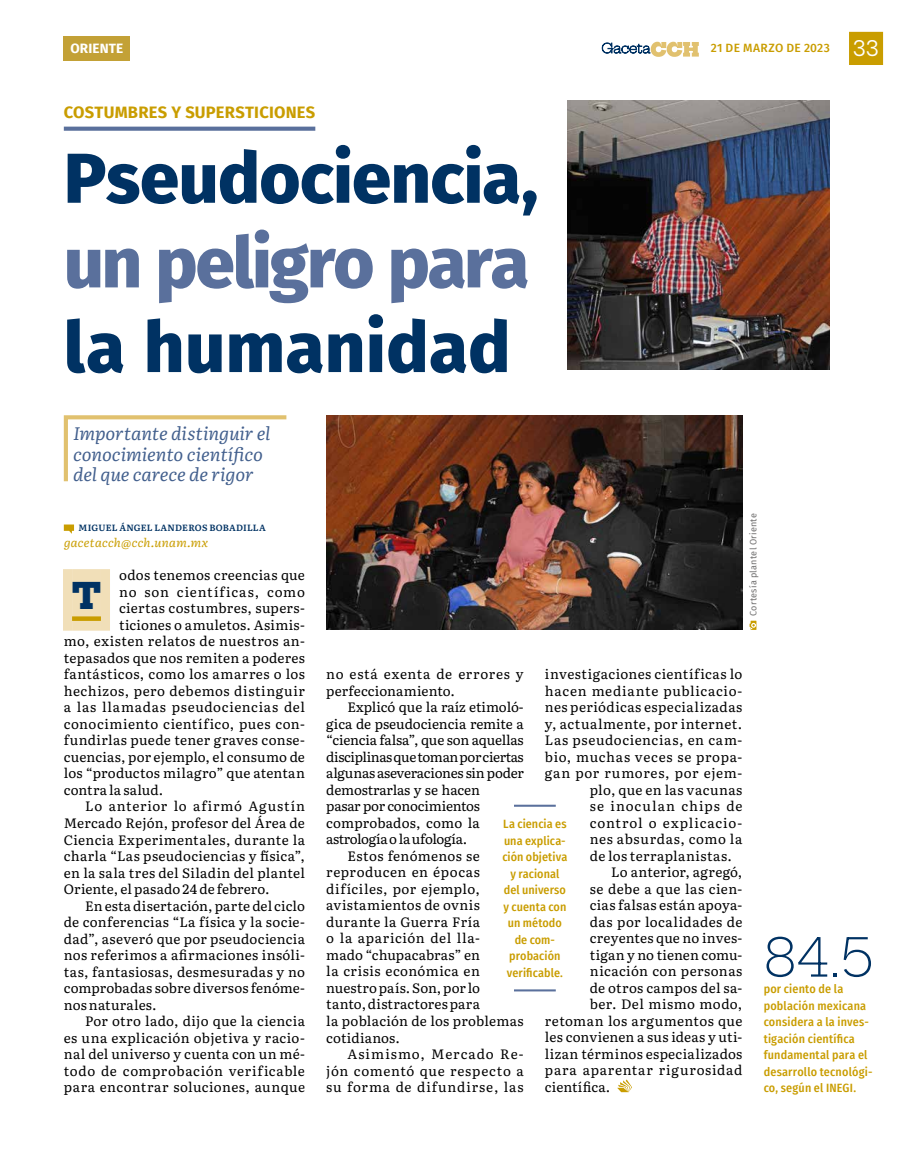
<style>
.page{position:relative;width:915px;height:1170px;background:#fff}
.page>*{position:absolute;margin:0;border:0;box-sizing:border-box;transform-origin:0 0}
.t1{font:800 70.5px "Fira Sans";letter-spacing:-.01em;color:#003263}
.t2{font:800 70.5px "Fira Sans";letter-spacing:-.03em;color:#5a709c}
.t3{font:300 52.5px "Hepta Slab";color:#003263}
.t4{font:800 35.4px "Hepta Slab";color:#003263}
.t5{font:italic 18px/20.7px "Literata 18 pt";color:#425f8d}
.t6{font:700 16.5px "Fira Sans";letter-spacing:.015em;color:#c99d00}
.t7{font:13.5px/16.5px "Literata 18 pt";letter-spacing:.025em;color:#000}
.t8{font:13.5px "Literata 18 pt";letter-spacing:.05em;color:#000}
.t9{font:13.5px "Literata 18 pt";letter-spacing:.005em;color:#000}
.t10{font:13.5px "Literata 18 pt";letter-spacing:.055em;color:#000}
.t11{font:13.5px "Literata 18 pt";letter-spacing:.045em;color:#000}
.t12{font:13.5px "Literata 18 pt";letter-spacing:.07em;color:#000}
.t13{font:13.5px "Literata 18 pt";color:#000}
.t14{font:13.5px "Literata 18 pt";letter-spacing:-.01em;color:#000}
.t15{font:13.5px "Literata 18 pt";letter-spacing:.06em;color:#000}
.t16{font:13.5px "Literata 18 pt";letter-spacing:-.025em;color:#000}
.t17{font:13.5px "Literata 18 pt";letter-spacing:-.015em;color:#000}
.t18{font:13.5px "Literata 18 pt";letter-spacing:-.03em;color:#000}
.t19{font:13.5px "Literata 18 pt";letter-spacing:.065em;color:#000}
.t20{font:13.5px "Literata 18 pt";letter-spacing:-.02em;color:#000}
.t21{font:13.5px "Literata 18 pt";letter-spacing:.075em;color:#000}
.t22{font:700 13.5px "Fira Sans";letter-spacing:.01em;color:#fff}
.t23{font:500 12px/16.5px "Fira Sans Condensed";letter-spacing:.015em;color:#c99d00}
.t24{font:italic 12px "Literata 18 pt";color:#c99d00}
.t25{font:500 12px "Fira Sans";letter-spacing:.025em;color:#c99d00}
.t26{font:600 9px "Literata 18 pt";letter-spacing:.02em;color:#003263}
.t27{font:9px "Fira Sans";letter-spacing:.025em;color:#706f6f}
.s1{font-family:"Hepta Slab";font-weight:400;font-size:21px;color:#fff}
</style>
<div class="page">
<img style="left:567px;top:101px;width:262px;height:269px">
<img style="left:326px;top:415px;width:416px;height:215px">
<svg style="left:749px;top:620px;width:7px;height:10px"></svg>
<hr style="left:514px;top:804px;width:41px;height:2px;background:#5a709c">
<hr style="left:514px;top:989px;width:41px;height:2px;background:#5a709c">
<svg style="left:64px;top:127px;width:251px;height:4px"></svg>
<svg style="left:63px;top:415px;width:224px;height:67px"></svg>
<div style="left:63px;top:569px;width:9px;height:61px;background:#f1dfb8"></div>
<div style="left:72px;top:569px;width:29px;height:61px;background:#f1dfb8"></div>
<div style="left:101px;top:569px;width:9px;height:61px;background:#f1dfb8"></div>
<svg style="left:64px;top:524px;width:10px;height:10px"></svg>
<div style="left:72px;top:616px;width:29px;height:5px;background:#c99d00"></div>
<svg style="left:617px;top:1079px;width:14px;height:13px"></svg>
<svg style="left:601px;top:41px;width:97px;height:16px"></svg>
<div style="left:848px;top:32px;width:34px;height:33px;background:#c99d00"></div>
<div style="left:64px;top:36px;width:66px;height:24px;background:#c3a136"></div>
<p class="t22" style="left:70px;top:37px;width:54px">ORIENTE</p>
<p class="t25" style="left:710px;top:39px;width:169px">21 DE MARZO DE 2023 <span class="s1">33</span></p>
<p class="t6" style="left:64px;top:98px;width:253px">COSTUMBRES Y SUPERSTICIONES</p>
<h1 class="t1" style="left:64px;top:117px;width:475px">Pseudociencia,</h1>
<h1 class="t2" style="left:64px;top:201px;width:467px">un peligro para</h1>
<h1 class="t1" style="left:64px;top:286px;width:448px">la humanidad</h1>
<h3 class="t5" style="left:73px;top:422px;width:200px">Importante distinguir el conocimiento científico del que carece de rigor</h3>
<p class="t26" style="left:78px;top:520px;width:189px">MIGUEL ÁNGEL LANDEROS BOBADILLA</p>
<p class="t24" style="left:64px;top:533px;width:147px">gacetacch@cch.unam.mx</p>
<h3 class="t4" style="left:72px;top:566px;width:30px">T</h3>
<p class="t7" style="left:119px;top:566px;width:187px">odos tenemos creencias que</p>
<p class="t19" style="left:119px;top:581px;width:187px">no son científicas, como</p>
<p class="t7" style="left:119px;top:599px;width:187px">ciertas costumbres, supers-</p>
<p class="t7" style="left:119px;top:615px;width:187px">ticiones o amuletos. Asimis-</p>
<p class="t7" style="left:64px;top:632px;width:242px">mo, existen relatos de nuestros an-</p>
<p class="t7" style="left:64px;top:648px;width:242px">tepasados que nos remiten a poderes</p>
<p class="t7" style="left:64px;top:665px;width:242px">fantásticos, como los amarres o los</p>
<p class="t7" style="left:64px;top:681px;width:242px">hechizos, pero debemos distinguir</p>
<p class="t10" style="left:64px;top:697px;width:242px">a las llamadas pseudociencias del</p>
<p class="t7" style="left:64px;top:714px;width:242px">conocimiento científico, pues con-</p>
<p class="t7" style="left:64px;top:731px;width:242px">fundirlas puede tener graves conse-</p>
<p class="t9" style="left:64px;top:746px;width:242px">cuencias, por ejemplo, el consumo de</p>
<p class="t7" style="left:64px;top:764px;width:242px">los “productos milagro” que atentan</p>
<p class="t7" style="left:64px;top:780px;width:101px">contra la salud.</p>
<p class="t15" style="left:85px;top:796px;width:221px">Lo anterior lo afirmó Agustín</p>
<p class="t7" style="left:64px;top:813px;width:242px">Mercado Rejón, profesor del Área de</p>
<p class="t7" style="left:64px;top:830px;width:242px">Ciencia Experimentales, durante la</p>
<p class="t7" style="left:64px;top:846px;width:242px">charla “Las pseudociencias y física”,</p>
<p class="t7" style="left:64px;top:863px;width:242px">en la sala tres del Siladin del plantel</p>
<p class="t7" style="left:64px;top:879px;width:207px">Oriente, el pasado 24 de febrero.</p>
<p class="t7" style="left:85px;top:896px;width:221px">En esta disertación, parte del ciclo</p>
<p class="t7" style="left:64px;top:912px;width:242px">de conferencias “La física y la socie-</p>
<p class="t7" style="left:64px;top:929px;width:242px">dad”, aseveró que por pseudociencia</p>
<p class="t7" style="left:64px;top:945px;width:242px">nos referimos a afirmaciones insóli-</p>
<p class="t7" style="left:64px;top:962px;width:242px">tas, fantasiosas, desmesuradas y no</p>
<p class="t9" style="left:64px;top:977px;width:242px">comprobadas sobre diversos fenóme-</p>
<p class="t7" style="left:64px;top:995px;width:94px">nos naturales.</p>
<p class="t7" style="left:85px;top:1011px;width:221px">Por otro lado, dijo que la ciencia</p>
<p class="t7" style="left:64px;top:1028px;width:242px">es una explicación objetiva y racio-</p>
<p class="t7" style="left:64px;top:1044px;width:242px">nal del universo y cuenta con un mé-</p>
<p class="t11" style="left:64px;top:1060px;width:242px">todo de comprobación verificable</p>
<p class="t7" style="left:64px;top:1077px;width:242px">para encontrar soluciones, aunque</p>
<p class="t27" style="left:746px;top:616px;width:104px;rotate:-90deg">Cortesía plantel Oriente</p>
<p class="t7" style="left:544px;top:665px;width:199px">investigaciones científicas lo</p>
<p class="t10" style="left:544px;top:680px;width:199px">hacen mediante publicacio-</p>
<p class="t7" style="left:544px;top:698px;width:199px">nes periódicas especializadas</p>
<p class="t7" style="left:544px;top:714px;width:199px">y, actualmente, por internet.</p>
<p class="t8" style="left:544px;top:730px;width:199px">Las pseudociencias, en cam-</p>
<p class="t8" style="left:544px;top:746px;width:199px">bio, muchas veces se propa-</p>
<p class="t8" style="left:544px;top:763px;width:199px">gan por rumores, por ejem-</p>
<p class="t7" style="left:589px;top:780px;width:154px">plo, que en las vacunas</p>
<p class="t21" style="left:589px;top:796px;width:154px">se inoculan chips de</p>
<p class="t12" style="left:589px;top:812px;width:154px">control o explicacio-</p>
<p class="t8" style="left:589px;top:828px;width:154px">nes absurdas, como la</p>
<p class="t7" style="left:589px;top:846px;width:144px">de los terraplanistas.</p>
<p class="t7" style="left:611px;top:863px;width:133px">Lo anterior, agregó,</p>
<p class="t7" style="left:589px;top:879px;width:154px">se debe a que las cien-</p>
<p class="t7" style="left:589px;top:896px;width:154px">cias falsas están apoya-</p>
<p class="t7" style="left:589px;top:912px;width:154px">das por localidades de</p>
<p class="t7" style="left:589px;top:929px;width:154px">creyentes que no inves-</p>
<p class="t9" style="left:589px;top:944px;width:154px">tigan y no tienen comu-</p>
<p class="t7" style="left:589px;top:962px;width:154px">nicación con personas</p>
<p class="t7" style="left:589px;top:978px;width:154px">de otros campos del sa-</p>
<p class="t7" style="left:589px;top:995px;width:154px">ber. Del mismo modo,</p>
<p class="t7" style="left:544px;top:1011px;width:199px">retoman los argumentos que</p>
<p class="t7" style="left:544px;top:1028px;width:199px">les convienen a sus ideas y uti-</p>
<p class="t7" style="left:544px;top:1044px;width:199px">lizan términos especializados</p>
<p class="t10" style="left:544px;top:1059px;width:199px">para aparentar rigurosidad</p>
<p class="t7" style="left:544px;top:1077px;width:67px">científica.</p>
<p class="t7" style="left:326px;top:665px;width:199px">no está exenta de errores y perfeccionamiento.</p>
<p class="t13" style="left:347px;top:697px;width:177px">Explicó que la raíz etimoló-</p>
<p class="t13" style="left:326px;top:713px;width:199px">gica de pseudociencia remite a</p>
<p class="t14" style="left:326px;top:730px;width:199px">“ciencia falsa”, que son aquellas</p>
<p class="t16" style="left:326px;top:746px;width:199px">disciplinas que toman por ciertas</p>
<p class="t17" style="left:326px;top:763px;width:199px">algunas aseveraciones sin poder</p>
<p class="t14" style="left:326px;top:779px;width:155px">demostrarlas y se hacen</p>
<p class="t20" style="left:326px;top:796px;width:155px">pasar por conocimientos</p>
<p class="t7" style="left:326px;top:813px;width:155px">comprobados, como la</p>
<p class="t18" style="left:326px;top:829px;width:142px">astrología o la ufología.</p>
<p class="t7" style="left:347px;top:846px;width:134px">Estos fenómenos se</p>
<p class="t11" style="left:326px;top:862px;width:155px">reproducen en épocas</p>
<p class="t7" style="left:326px;top:879px;width:155px">difíciles, por ejemplo,</p>
<p class="t7" style="left:326px;top:896px;width:155px">avistamientos de ovnis</p>
<p class="t7" style="left:326px;top:912px;width:155px">durante la Guerra Fría</p>
<p class="t11" style="left:326px;top:928px;width:155px">o la aparición del lla-</p>
<p class="t7" style="left:326px;top:945px;width:155px">mado “chupacabras” en</p>
<p class="t7" style="left:326px;top:962px;width:155px">la crisis económica en</p>
<p class="t7" style="left:326px;top:978px;width:155px">nuestro país. Son, por lo</p>
<p class="t7" style="left:326px;top:995px;width:155px">tanto, distractores para</p>
<p class="t7" style="left:326px;top:1011px;width:199px">la población de los problemas</p>
<p class="t7" style="left:326px;top:1028px;width:75px">cotidianos.</p>
<p class="t12" style="left:347px;top:1043px;width:177px">Asimismo, Mercado Re-</p>
<p class="t15" style="left:326px;top:1060px;width:199px">jón comentó que respecto a</p>
<p class="t12" style="left:326px;top:1076px;width:199px">su forma de difundirse, las</p>
<p class="t23" style="left:502px;top:815px;width:67px;text-align:center">La ciencia es una explica&shy;ción objetiva y racional del universo y cuenta con un método de com&shy;probación verificable.</p>
<h2 class="t3" style="left:763px;top:912px;width:112px">84.5</h2>
<p class="t23" style="left:763px;top:980px;width:110px">por ciento de la población mexicana considera a la inves&shy;tigación científica fundamental para el desarrollo tecnológi&shy;co, según el INEGI.</p>
</div>
